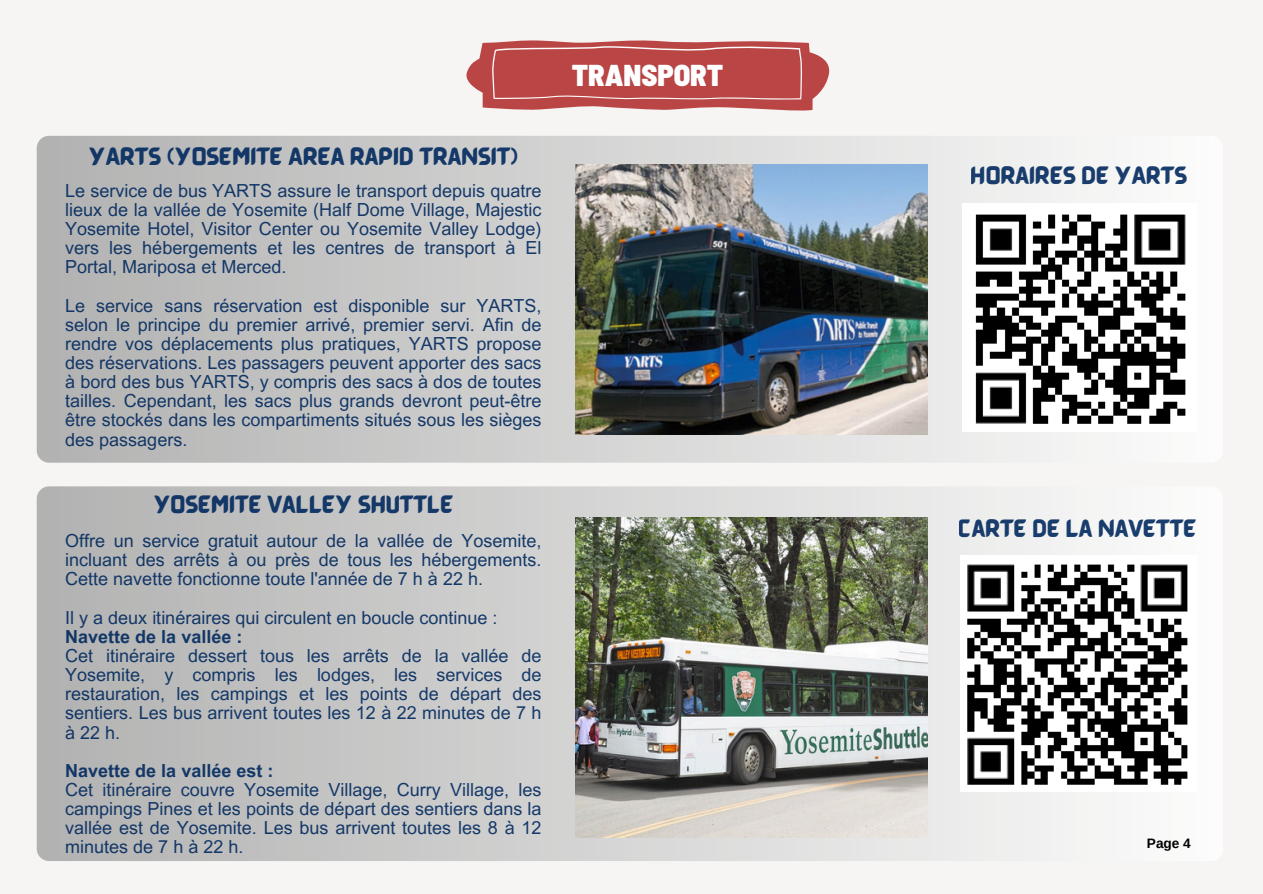
<style>
.page{position:relative;width:1263px;height:894px;background:#fff}
.page>*{position:absolute;margin:0;border:0;box-sizing:border-box;transform-origin:0 0}
.t1{font:900 semi-condensed 30.15px "Barlow";color:#fff}
.t2{font:18.6px "BARABARA Regular";color:#00285d}
.t3{font:18px/19.2px "Arial MT Pro";color:#00285d;text-align:justify}
.t4{font:700 18px "Arial MT Pro";color:#00285d}
.t5{font:700 13.65px "Arimo";color:#000}
</style>
<div class="page">
<div style="left:0;top:0;width:1263px;height:893px;background:#f6f5f3"></div>
<svg style="left:466px;top:40px;width:363px;height:71px;background:#c25e5e"></svg>
<div style="left:37px;top:136px;width:1186px;height:326px;background:linear-gradient(to right,#b1b1b0,#fbfbfa);border-radius:12px"></div>
<img style="left:575px;top:164px;width:352px;height:270px">
<div style="left:37px;top:486px;width:1186px;height:374px;background:linear-gradient(to right,#b2b1b1,#fcfcfb);border-radius:12px"></div>
<img style="left:575px;top:517px;width:352px;height:319px">
<img style="left:962px;top:203px;width:234px;height:228px">
<img style="left:961px;top:555px;width:236px;height:236px">
<p class="t2" style="left:89px;top:144px;width:431px">YARTS (YOSEMITE AREA RAPID TRANSIT)</p>
<p class="t3" style="left:65px;top:183px;width:478px">Le service de bus YARTS assure le transport depuis quatre lieux de la vallée de Yosemite (Half Dome Village, Majestic Yosemite Hotel, Visitor Center ou Yosemite Valley Lodge) vers les hébergements et les centres de transport à El Portal, Mariposa et Merced.</p>
<p class="t3" style="left:65px;top:298px;width:478px">Le service sans réservation est disponible sur YARTS, selon le principe du premier arrivé, premier servi. Afin de rendre vos déplacements plus pratiques, YARTS propose des réservations. Les passagers peuvent apporter des sacs à bord des bus YARTS, y compris des sacs à dos de toutes tailles. Cependant, les sacs plus grands devront peut-être être stockés dans les compartiments situés sous les sièges des passagers.</p>
<p class="t2" style="left:153px;top:492px;width:302px">YOSEMITE VALLEY SHUTTLE</p>
<p class="t3" style="left:65px;top:533px;width:478px">Offre un service gratuit autour de la vallée de Yosemite, incluant des arrêts à ou près de tous les hébergements.<br>Cette navette fonctionne toute l'année de 7 h à 22 h.</p>
<p class="t3" style="left:65px;top:610px;width:434px">Il y a deux itinéraires qui circulent en boucle continue :</p>
<p class="t4" style="left:65px;top:629px;width:179px">Navette de la vallée :</p>
<p class="t3" style="left:65px;top:648px;width:478px">Cet itinéraire dessert tous les arrêts de la vallée de Yosemite, y compris les lodges, les services de restauration, les campings et les points de départ des sentiers. Les bus arrivent toutes les 12 à 22 minutes de 7 h à 22 h.</p>
<p class="t4" style="left:65px;top:763px;width:210px">Navette de la vallée est :</p>
<p class="t3" style="left:65px;top:782px;width:478px">Cet itinéraire couvre Yosemite Village, Curry Village, les campings Pines et les points de départ des sentiers dans la vallée est de Yosemite. Les bus arrivent toutes les 8 à 12 minutes de 7 h à 22 h.</p>
<p class="t1" style="left:572px;top:56px;width:153px">TRANSPORT</p>
<p class="t2" style="left:971px;top:163px;width:218px">HORAIRES DE YARTS</p>
<p class="t2" style="left:959px;top:516px;width:239px">CARTE DE LA NAVETTE</p>
<h1 class="t5" style="left:1147px;top:835px;width:45px">Page 4</h1>
</div>
